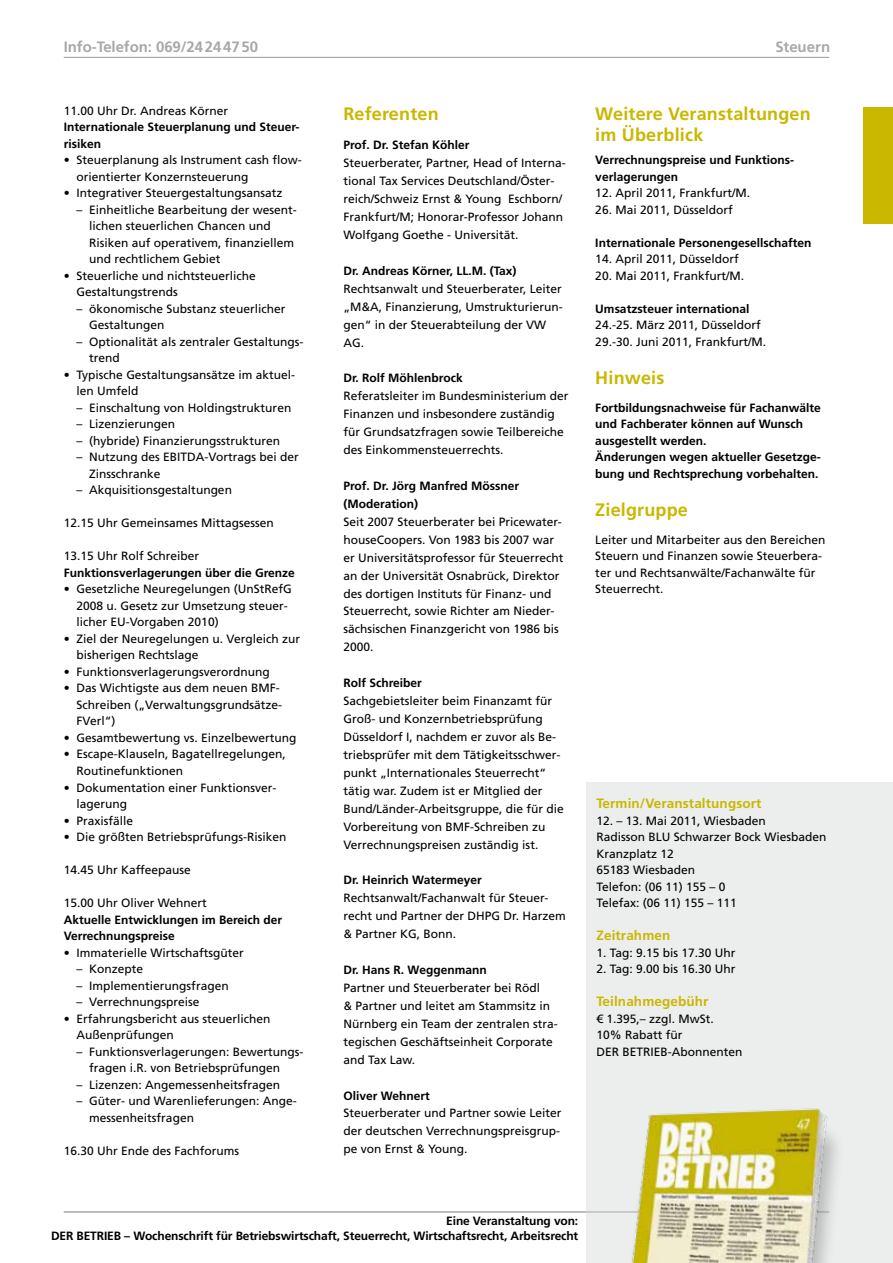
<style>
.page{position:relative;width:893px;height:1263px;background:#fff}
.page>*{position:absolute;margin:0;border:0;box-sizing:border-box;transform-origin:0 0}
.t1{font:700 18px/21px "Frutiger LT Std";letter-spacing:.01em;color:#c9b700}
.t2{font:700 15px "Frutiger LT Std";letter-spacing:-.005em;color:#a7a8aa}
.t3{font:700 13.5px "Frutiger LT Std";letter-spacing:.01em;color:#c9b700}
.t4{font:12px/18px "Frutiger LT Std";color:#000}
.t5{font:700 12px/16.5px "Frutiger LT Std";color:#000}
</style>
<div class="page">
<div style="left:863px;top:107px;width:30px;height:117px;background:#c9b700"></div>
<hr style="left:64px;top:57px;width:765px;height:1px;background:#a7a8aa">
<div style="left:587px;top:782px;width:306px;height:481px;background:#eceded"></div>
<hr style="left:64px;top:1211px;width:765px;height:1px;background:#a7a8aa">
<img style="left:604px;top:1108px;width:233px;height:155px">
<p class="t2" style="left:64px;top:38px;width:196px">Info-Telefon: 069/24244750</p>
<p class="t2" style="left:775px;top:38px;width:56px">Steuern</p>
<p class="t4" style="left:64px;top:102px;width:166px">11.00 Uhr Dr. Andreas Körner</p>
<p class="t5" style="left:64px;top:119px;width:237px">Internationale Steuerplanung und Steuer&shy;risiken</p>
<p class="t4" style="left:77px;top:152px;width:227px;line-height:16.5px;text-indent:-13px">• Steuerplanung als Instrument cash flow&shy;orientierter Konzernsteuerung</p>
<p class="t4" style="left:64px;top:184px;width:220px">• Integrativer Steuergestaltungsansatz</p>
<p class="t4" style="left:89px;top:202px;width:208px;line-height:16.5px;text-indent:-13px">– Einheitliche Bearbeitung der wesent&shy;lichen steuerlichen Chancen und Risiken auf operativem, finanziellem und rechtlichem Gebiet</p>
<p class="t4" style="left:77px;top:268px;width:181px;line-height:16.5px;text-indent:-13px">• Steuerliche und nichtsteuerliche<br>Gestaltungstrends</p>
<p class="t4" style="left:89px;top:301px;width:198px;line-height:16.5px;text-indent:-13px">– ökonomische Substanz steuerlicher<br>Gestaltungen</p>
<p class="t4" style="left:89px;top:334px;width:216px;line-height:16.5px;text-indent:-13px">– Optionalität als zentraler Gestaltungs&shy;trend</p>
<p class="t4" style="left:77px;top:367px;width:220px;line-height:16.5px;text-indent:-13px">• Typische Gestaltungsansätze im aktuel&shy;len Umfeld</p>
<p class="t4" style="left:77px;top:399px;width:216px">– Einschaltung von Holdingstrukturen</p>
<p class="t4" style="left:77px;top:415px;width:100px">– Lizenzierungen</p>
<p class="t4" style="left:77px;top:432px;width:205px">– (hybride) Finanzierungsstrukturen</p>
<p class="t4" style="left:89px;top:449px;width:211px;line-height:16.5px;text-indent:-13px">– Nutzung des EBITDA-Vortrags bei der<br>Zinsschranke</p>
<p class="t4" style="left:77px;top:481px;width:157px">– Akquisitionsgestaltungen</p>
<p class="t4" style="left:64px;top:514px;width:212px">12.15 Uhr Gemeinsames Mittagsessen</p>
<p class="t4" style="left:64px;top:547px;width:137px">13.15 Uhr Rolf Schreiber</p>
<p class="t5" style="left:64px;top:565px;width:233px">Funktionsverlagerungen über die Grenze</p>
<p class="t4" style="left:77px;top:581px;width:217px;line-height:16.5px;text-indent:-13px">• Gesetzliche Neuregelungen (UnStRefG<br>2008 u. Gesetz zur Umsetzung steuer&shy;licher EU-Vorgaben 2010)</p>
<p class="t4" style="left:77px;top:631px;width:225px;line-height:16.5px;text-indent:-13px">• Ziel der Neuregelungen u. Vergleich zur bisherigen Rechtslage</p>
<p class="t4" style="left:64px;top:663px;width:208px">• Funktionsverlagerungsverordnung</p>
<p class="t4" style="left:77px;top:680px;width:207px;line-height:16.5px;text-indent:-13px">• Das Wichtigste aus dem neuen BMF-<br>Schreiben („Verwaltungsgrundsätze-<br>FVerl“)</p>
<p class="t4" style="left:64px;top:729px;width:234px">• Gesamtbewertung vs. Einzelbewertung</p>
<p class="t4" style="left:77px;top:746px;width:211px;line-height:16.5px;text-indent:-13px">• Escape-Klauseln, Bagatellregelungen,<br>Routinefunktionen</p>
<p class="t4" style="left:77px;top:779px;width:200px;line-height:16.5px;text-indent:-13px">• Dokumentation einer Funktionsver&shy;lagerung</p>
<p class="t4" style="left:64px;top:811px;width:71px">• Praxisfälle</p>
<p class="t4" style="left:64px;top:828px;width:224px">• Die größten Betriebsprüfungs-Risiken</p>
<p class="t4" style="left:64px;top:861px;width:129px">14.45 Uhr Kaffeepause</p>
<p class="t4" style="left:64px;top:894px;width:145px">15.00 Uhr Oliver Wehnert</p>
<p class="t5" style="left:64px;top:911px;width:220px">Aktuelle Entwicklungen im Bereich der<br>Verrechnungspreise</p>
<p class="t4" style="left:64px;top:943px;width:182px">• Immaterielle Wirtschaftsgüter</p>
<p class="t4" style="left:77px;top:960px;width:68px">– Konzepte</p>
<p class="t4" style="left:77px;top:976px;width:154px">– Implementierungsfragen</p>
<p class="t4" style="left:77px;top:993px;width:124px">– Verrechnungspreise</p>
<p class="t4" style="left:77px;top:1010px;width:196px;line-height:16.5px;text-indent:-13px">• Erfahrungsbericht aus steuerlichen<br>Außenprüfungen</p>
<p class="t4" style="left:89px;top:1043px;width:216px;line-height:16.5px;text-indent:-13px">– Funktionsverlagerungen: Bewertungs&shy;fragen i.R. von Betriebsprüfungen</p>
<p class="t4" style="left:77px;top:1075px;width:205px">– Lizenzen: Angemessenheitsfragen</p>
<p class="t4" style="left:89px;top:1093px;width:209px;line-height:16.5px;text-indent:-13px">– Güter- und Warenlieferungen: Ange&shy;messenheitsfragen</p>
<p class="t4" style="left:64px;top:1141px;width:177px">16.30 Uhr Ende des Fachforums</p>
<h1 class="t1" style="left:343px;top:103px;width:97px">Referenten</h1>
<p class="t5" style="left:343px;top:137px;width:128px">Prof. Dr. Stefan Köhler</p>
<p class="t4" style="left:343px;top:154px;width:224px">Steuerberater, Partner, Head of Interna&shy;tional Tax Services Deutschland/Öster&shy;reich/Schweiz Ernst &amp; Young Eschborn/ Frankfurt/M; Honorar-Professor Johann Wolfgang Goethe - Universität.</p>
<p class="t5" style="left:343px;top:262px;width:175px">Dr. Andreas Körner, LL.M. (Tax)</p>
<p class="t4" style="left:343px;top:280px;width:221px">Rechtsanwalt und Steuerberater, Leiter „M&amp;A, Finanzierung, Umstrukturierun&shy;gen“ in der Steuerabteilung der VW<br>AG.</p>
<p class="t5" style="left:343px;top:370px;width:121px">Dr. Rolf Möhlenbrock</p>
<p class="t4" style="left:343px;top:387px;width:227px">Referatsleiter im Bundesministerium der Finanzen und insbesondere zuständig für Grundsatzfragen sowie Teilbereiche des Einkommensteuerrechts.</p>
<p class="t5" style="left:343px;top:477px;width:177px;line-height:18px">Prof. Dr. Jörg Manfred Mössner (Moderation)</p>
<p class="t4" style="left:343px;top:513px;width:222px">Seit 2007 Steuerberater bei Pricewater&shy;houseCoopers. Von 1983 bis 2007 war er Universitätsprofessor für Steuerrecht an der Universität Osnabrück, Direktor des dortigen Instituts für Finanz- und Steuerrecht, sowie Richter am Nieder&shy;sächsischen Finanzgericht von 1986 bis 2000.</p>
<p class="t5" style="left:343px;top:675px;width:80px">Rolf Schreiber</p>
<p class="t4" style="left:343px;top:692px;width:222px">Sachgebietsleiter beim Finanzamt für Groß- und Konzernbetriebsprüfung Düsseldorf I, nachdem er zuvor als Be&shy;triebsprüfer mit dem Tätigkeitsschwer&shy;punkt „Internationales Steuerrecht“ tätig war. Zudem ist er Mitglied der Bund/Länder-Arbeitsgruppe, die für die Vorbereitung von BMF-Schreiben zu Verrechnungspreisen zuständig ist.</p>
<p class="t5" style="left:343px;top:872px;width:140px">Dr. Heinrich Watermeyer</p>
<p class="t4" style="left:343px;top:889px;width:224px">Rechtsanwalt/Fachanwalt für Steuer&shy;recht und Partner der DHPG Dr. Harzem &amp; Partner KG, Bonn.</p>
<p class="t5" style="left:343px;top:962px;width:145px">Dr. Hans R. Weggenmann</p>
<p class="t4" style="left:343px;top:979px;width:216px">Partner und Steuerberater bei Rödl<br>&amp; Partner und leitet am Stammsitz in<br>Nürnberg ein Team der zentralen stra&shy;tegischen Geschäftseinheit Corporate and Tax Law.</p>
<p class="t5" style="left:343px;top:1087px;width:88px">Oliver Wehnert</p>
<p class="t4" style="left:343px;top:1104px;width:220px;text-align:justify">Steuerberater und Partner sowie Leiter der deutschen Verrechnungspreisgrup&shy;pe von Ernst &amp; Young.</p>
<h1 class="t1" style="left:595px;top:103px;width:217px">Weitere Veranstaltungen im Überblick</h1>
<p class="t5" style="left:595px;top:152px;width:200px">Verrechnungspreise und Funktions&shy;verlagerungen</p>
<p class="t4" style="left:595px;top:184px;width:156px">12. April 2011, Frankfurt/M.</p>
<p class="t4" style="left:595px;top:201px;width:139px">26. Mai 2011, Düsseldorf</p>
<p class="t5" style="left:595px;top:235px;width:218px">Internationale Personengesellschaften</p>
<p class="t4" style="left:595px;top:250px;width:145px">14. April 2011, Düsseldorf</p>
<p class="t4" style="left:595px;top:267px;width:150px">20. Mai 2011, Frankfurt/M.</p>
<p class="t5" style="left:595px;top:301px;width:156px">Umsatzsteuer international</p>
<p class="t4" style="left:595px;top:317px;width:172px;line-height:16.5px">24.-25. März 2011, Düsseldorf<br>29.-30. Juni 2011, Frankfurt/M.</p>
<h1 class="t1" style="left:595px;top:367px;width:71px">Hinweis</h1>
<p class="t5" style="left:595px;top:400px;width:227px">Fortbildungsnachweise für Fachanwälte und Fachberater können auf Wunsch ausgestellt werden.<br>Änderungen wegen aktueller Gesetzge&shy;bung und Rechtsprechung vorbehalten.</p>
<h1 class="t1" style="left:595px;top:499px;width:94px">Zielgruppe</h1>
<p class="t4" style="left:595px;top:532px;width:232px;line-height:16.5px">Leiter und Mitarbeiter aus den Bereichen Steuern und Finanzen sowie Steuerbera&shy;ter und Rechtsanwälte/Fachanwälte für Steuerrecht.</p>
<p class="t3" style="left:596px;top:795px;width:167px">Termin/Veranstaltungsort</p>
<p class="t4" style="left:596px;top:812px;width:232px;line-height:16.5px">12. – 13. Mai 2011, Wiesbaden<br>Radisson BLU Schwarzer Bock Wiesbaden<br>Kranzplatz 12<br>65183 Wiesbaden<br>Telefon: (06 11) 155 – 0<br>Telefax: (06 11) 155 – 111</p>
<p class="t3" style="left:596px;top:927px;width:75px">Zeitrahmen</p>
<p class="t4" style="left:596px;top:943px;width:141px">1. Tag: 9.15 bis 17.30 Uhr</p>
<p class="t4" style="left:596px;top:960px;width:141px">2. Tag: 9.00 bis 16.30 Uhr</p>
<p class="t3" style="left:596px;top:993px;width:114px">Teilnahmegebühr</p>
<p class="t4" style="left:596px;top:1010px;width:148px;line-height:16.5px">€ 1.395,– zzgl. MwSt.<br>10% Rabatt für<br>DER BETRIEB-Abonnenten</p>
<p class="t5" style="left:51px;top:1213px;width:529px;line-height:15px;text-align:right">Eine Veranstaltung von:<br>DER BETRIEB – Wochenschrift für Betriebswirtschaft, Steuerrecht, Wirtschaftsrecht, Arbeitsrecht</p>
</div>
